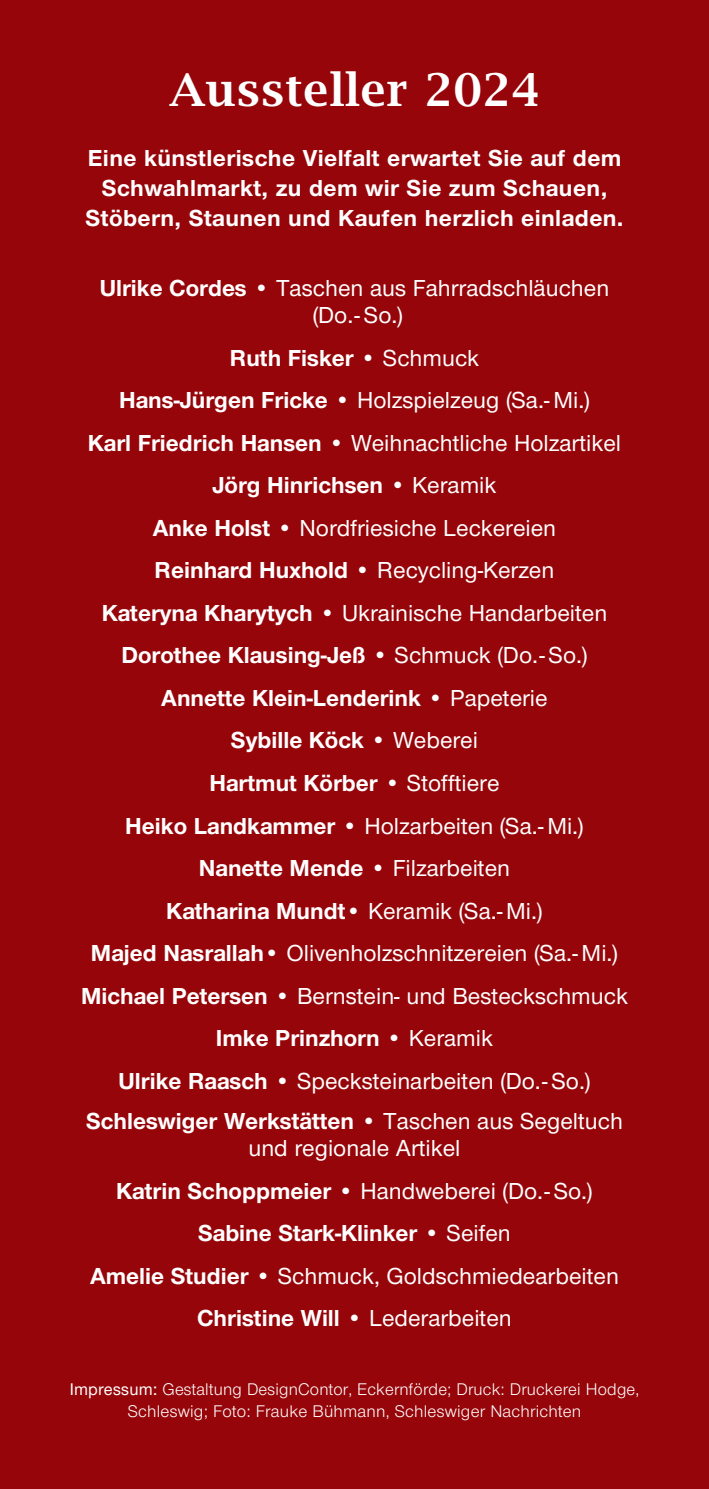
<style>
.page{position:relative;width:709px;height:1489px;background:#fff}
.page>*{position:absolute;margin:0;border:0;box-sizing:border-box;transform-origin:0 0}
.t1{font:600 45px "Lucida Bright";letter-spacing:.02em;color:#fff}
.t2{font:500 24px/42.5px "Nordkirchen Font";color:#fff;text-align:center}
.t3{font:700 24px/30px "Nordkirchen Font";letter-spacing:.015em;color:#fff;text-align:center}
.t4{font:17.5px/22.5px "Nordkirchen Font";letter-spacing:.01em;color:#fff;text-align:center}
.s1{font-weight:700}
.s2{font-weight:500}
</style>
<div class="page">
<div style="left:0;top:0;width:709px;height:1488px;background:#960509"></div>
<h1 class="t1" style="left:169px;top:64px;width:372px">Aussteller 2024</h1>
<p class="t3" style="left:85px;top:142px;width:539px">Eine künstlerische Vielfalt erwartet Sie auf dem<br>Schwahlmarkt, zu dem wir Sie zum Schauen,<br>Stöbern, Staunen und Kaufen herzlich einladen.</p>
<p class="t2" style="left:100px;top:274px;width:511px;line-height:27.5px"><span class="s1">Ulrike Cordes</span> • Taschen aus Fahrradschläuchen (Do.- So.)</p>
<p class="t2" style="left:81px;top:336px;width:548px"><span class="s1">Ruth Fisker</span> • Schmuck<br><span class="s1">Hans-Jürgen Fricke</span> • Holzspielzeug (Sa.- Mi.)<br><span class="s1">Karl Friedrich Hansen •</span> Weihnachtliche Holzartikel <span class="s1">Jörg Hinrichsen</span> • Keramik<br><span class="s1">Anke Holst</span> • Nordfriesiche Leckereien<br><span class="s1">Reinhard Huxhold</span> • Recycling-Kerzen<br><span class="s1">Kateryna Kharytych</span> • Ukrainische Handarbeiten <span class="s1">Dorothee Klausing-Jeß</span> • Schmuck (Do.- So.)<br><span class="s1">Annette Klein-Lenderink</span> • Papeterie<br><span class="s1">Sybille Köck</span> • Weberei<br><span class="s1">Hartmut Körber •</span> Stofftiere<br><span class="s1">Heiko Landkammer</span> • Holzarbeiten (Sa.- Mi.)<br><span class="s1">Nanette Mende</span> • Filzarbeiten<br><span class="s1">Katharina Mundt</span>• Keramik (Sa.- Mi.)<br><span class="s1">Majed Nasrallah</span>• Olivenholzschnitzereien (Sa.- Mi.)<br><span class="s1">Michael Petersen</span> • Bernstein- und Besteckschmuck <span class="s1">Imke Prinzhorn</span> • Keramik<br><span class="s1">Ulrike Raasch</span> • Specksteinarbeiten (Do.- So.)</p>
<p class="t2" style="left:86px;top:1106px;width:538px;line-height:27.5px"><span class="s1">Schleswiger Werkstätten</span> • Taschen aus Segeltuch und regionale Artikel</p>
<p class="t2" style="left:90px;top:1169px;width:530px"><span class="s1">Katrin Schoppmeier</span> • Handweberei (Do.- So.)<br><span class="s1">Sabine Stark-Klinker</span> • Seifen<br><span class="s1">Amelie Studier</span> • Schmuck, Goldschmiedearbeiten <span class="s1">Christine Will</span> • Lederarbeiten</p>
<p class="t4" style="left:70px;top:1377px;width:571px"><span class="s2">Impressum:</span> Gestaltung DesignContor, Eckernförde; Druck: Druckerei Hodge,<br>Schleswig; Foto: Frauke Bühmann, Schleswiger Nachrichten</p>
</div>
